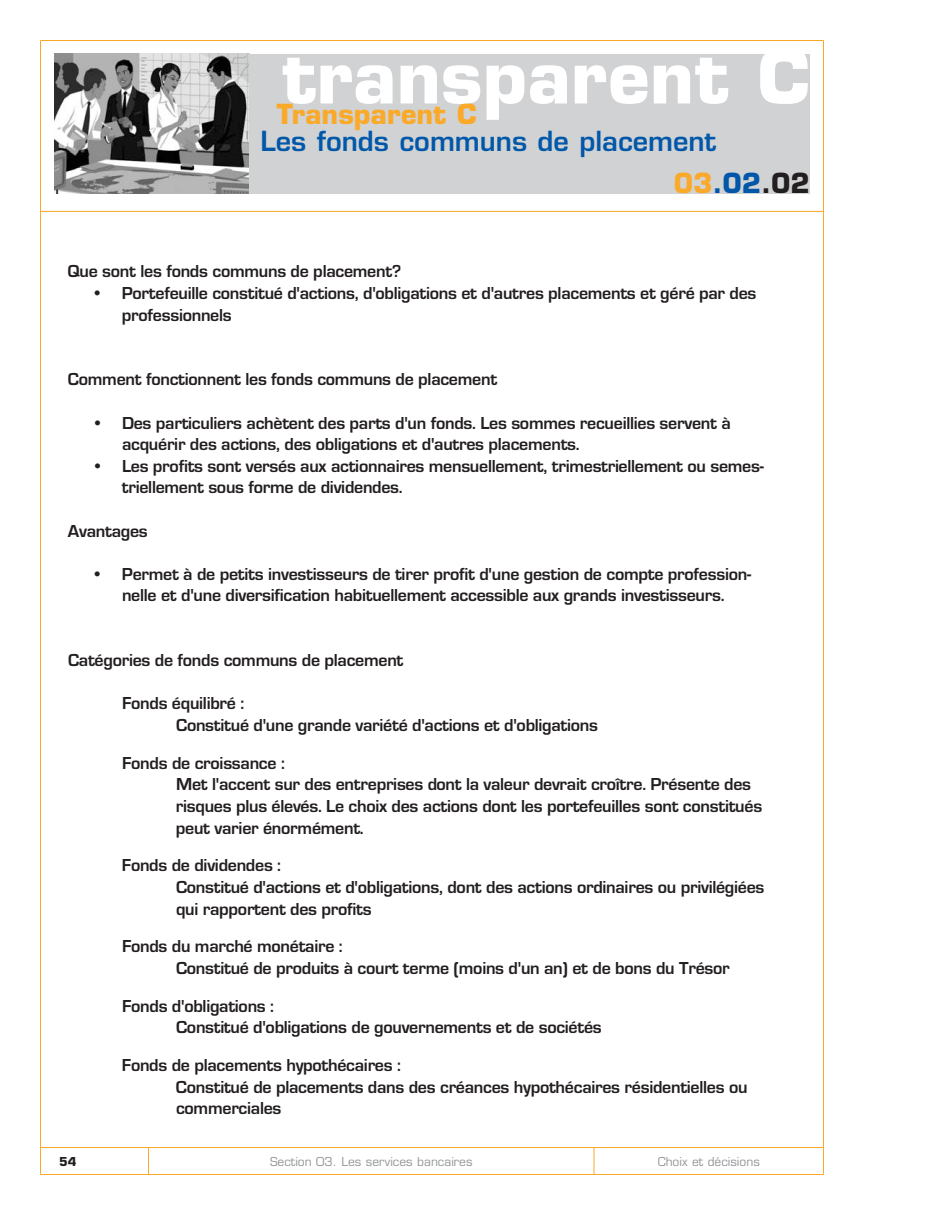
<style>
.page{position:relative;width:945px;height:1215px;background:#fff}
.page>*{position:absolute;margin:0;border:0;box-sizing:border-box;transform-origin:0 0}
.t1{font:700 72px "Eurostile";color:#fff}
.t2{font:600 27px/42.8px "Eurostile";color:#0157a8}
.t3{font:700 27px "Eurostile";color:#faa928}
.t4{font:700 18px/21.6px "Eurostile";letter-spacing:-.015em;color:#231f20}
.t5{font:12px "Eurostile";color:#939598}
.t6{font:700 12px "Eurostile";color:#231f20}
.s1{font-weight:700;color:#faa928}
.s2{font-weight:700}
.s3{font-weight:700;color:#231f20}
</style>
<div class="page">
<hr style="left:40px;top:40px;width:784px;height:1px;background:#faa928">
<hr style="left:40px;top:1174px;width:784px;height:1px;background:#faa928">
<hr style="left:40px;top:40px;width:1px;height:1134px;background:#faa928">
<hr style="left:823px;top:40px;width:1px;height:1134px;background:#faa928">
<hr style="left:40px;top:1147px;width:784px;height:1px;background:#faa928">
<svg style="left:148px;top:1148px;width:1px;height:26px"></svg>
<svg style="left:594px;top:1148px;width:1px;height:26px"></svg>
<img style="left:54px;top:54px;width:196px;height:139px">
<div style="left:250px;top:54px;width:560px;height:140px;background:#d1d2d4"></div>
<hr style="left:40px;top:211px;width:784px;height:1px;background:#faa928">
<h1 class="t1" style="left:282px;top:50px;width:530px">transparent C</h1>
<h2 class="t2" style="left:674px;top:122px;width:138px;text-indent:-413px">Les fonds communs de placement<br><span class="s1">03</span><span class="s2">.02</span><span class="s3">.02</span></h2>
<h2 class="t3" style="left:277px;top:104px;width:201px">Transparent C</h2>
<p class="t4" style="left:68px;top:260px;width:335px">Que sont les fonds communs de placement?</p>
<p class="t4" style="left:122px;top:282px;width:636px;text-indent:-27px">• Portefeuille constitué d'actions, d'obligations et d'autres placements et géré par des professionnels</p>
<p class="t4" style="left:68px;top:368px;width:431px">Comment fonctionnent les fonds communs de placement</p>
<p class="t4" style="left:122px;top:412px;width:610px;text-indent:-27px">• Des particuliers achètent des parts d'un fonds. Les sommes recueillies servent à acquérir des actions, des obligations et d'autres placements.</p>
<p class="t4" style="left:122px;top:455px;width:643px;text-indent:-27px">• Les profits sont versés aux actionnaires mensuellement, trimestriellement ou semes&shy;triellement sous forme de dividendes.</p>
<p class="t4" style="left:68px;top:520px;width:81px">Avantages</p>
<p class="t4" style="left:95px;top:563px;width:658px;text-align:center">• Permet à de petits investisseurs de tirer profit d'une gestion de compte profession&shy;nelle et d'une diversification habituellement accessible aux grands investisseurs.</p>
<p class="t4" style="left:68px;top:649px;width:337px">Catégories de fonds communs de placement</p>
<p class="t4" style="left:176px;top:692px;width:423px;text-indent:-54px">Fonds équilibré :<br>Constitué d'une grande variété d'actions et d'obligations</p>
<p class="t4" style="left:176px;top:752px;width:588px;text-indent:-54px">Fonds de croissance :<br>Met l'accent sur des entreprises dont la valeur devrait croître. Présente des risques plus élevés. Le choix des actions dont les portefeuilles sont constitués peut varier énormément.</p>
<p class="t4" style="left:176px;top:854px;width:590px;text-indent:-54px">Fonds de dividendes :<br>Constitué d'actions et d'obligations, dont des actions ordinaires ou privilégiées qui rapportent des profits</p>
<p class="t4" style="left:176px;top:935px;width:555px;text-indent:-54px">Fonds du marché monétaire :<br>Constitué de produits à court terme (moins d'un an) et de bons du Trésor</p>
<p class="t4" style="left:176px;top:995px;width:427px;text-indent:-54px">Fonds d'obligations :<br>Constitué d'obligations de gouvernements et de sociétés</p>
<p class="t4" style="left:176px;top:1054px;width:573px;text-indent:-54px">Fonds de placements hypothécaires :<br>Constitué de placements dans des créances hypothécaires résidentielles ou commerciales</p>
<p class="t6" style="left:59px;top:1156px;width:19px">54</p>
<p class="t5" style="left:270px;top:1156px;width:204px">Section 03. Les services bancaires</p>
<p class="t5" style="left:658px;top:1156px;width:104px">Choix et décisions</p>
</div>
